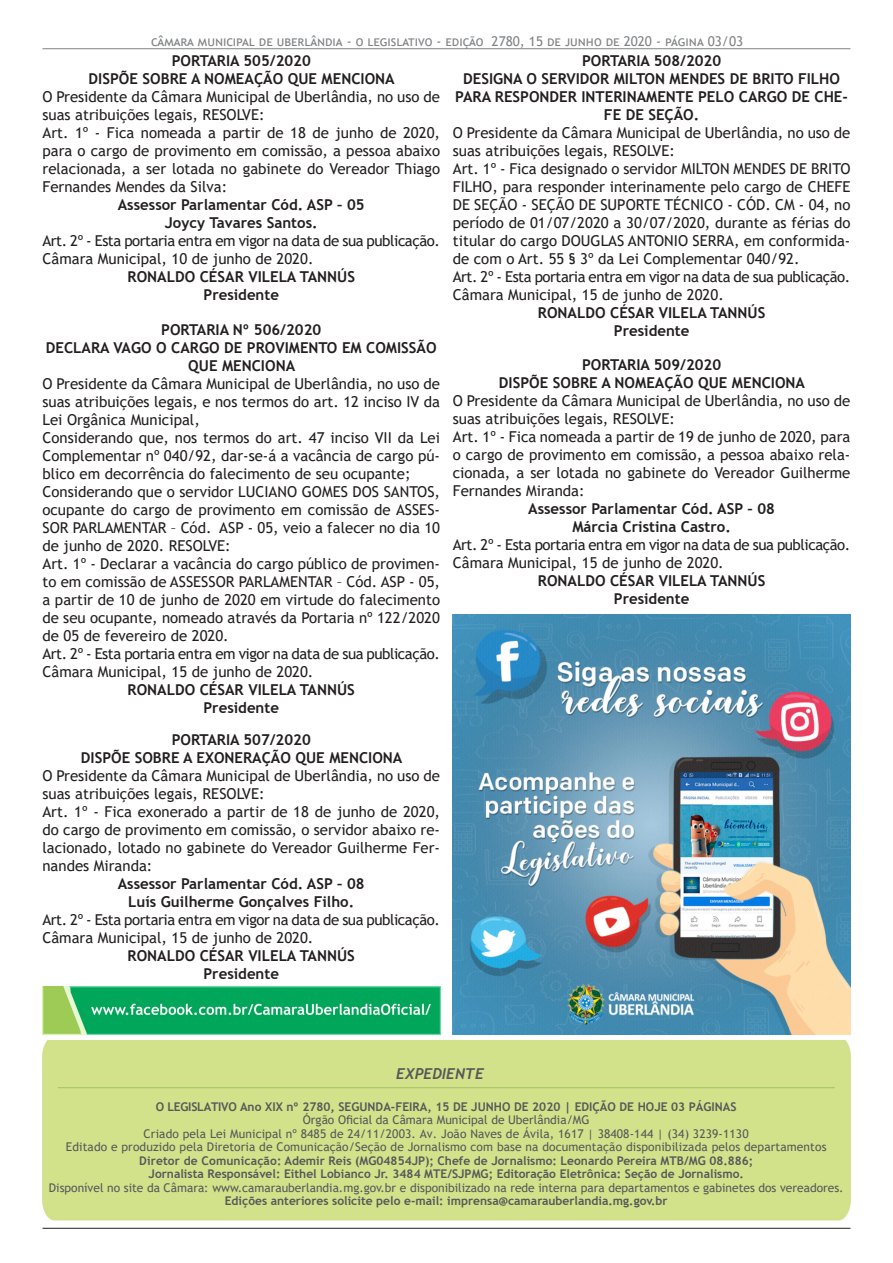
<style>
.page{position:relative;width:893px;height:1263px;background:#fff}
.page>*{position:absolute;margin:0;border:0;box-sizing:border-box;transform-origin:0 0}
.t1{font:15px/18px "Trebuchet MS";color:#231f20;text-align:justify}
.t2{font:700 15px/18px "Trebuchet MS";color:#231f20;text-align:center}
.t3{font:15px "Trebuchet MS";letter-spacing:-.03em;color:#231f20}
.t4{font:italic 700 15px "Trebuchet";color:#57585a}
.t5{font:13.5px "Trebuchet MS";color:#808285}
.t6{font:12px/13.5px "Trebuchet MS";letter-spacing:.01em;color:#57585a;text-align:center}
.t7{font:700 12px "Trebuchet MS";color:#57585a}
.s1{font-weight:700}
</style>
<div class="page">
<hr style="left:43px;top:48px;width:807px;height:1px;background:#808285">
<hr style="left:42px;top:1228px;width:808px;height:1px;background:#231f20">
<hr style="left:58px;top:1087px;width:777px;height:1px;background:#9ec566">
<img style="left:453px;top:614px;width:397px;height:420px">
<img style="left:42px;top:986px;width:398px;height:49px">
<p class="t5" style="left:151px;top:32px;width:593px">câmara municipal de uberlândia - o legislativo - edição 2780, 15 de junho de 2020 - página 03/03</p>
<p class="t2" style="left:172px;top:52px;width:141px">PORTARIA 505/2020</p>
<p class="t2" style="left:89px;top:70px;width:308px">DISPÕE SOBRE A NOMEAÇÃO QUE MENCIONA</p>
<p class="t1" style="left:43px;top:88px;width:399px">O Presidente da Câmara Municipal de Uberlândia, no uso de suas atribuições legais, RESOLVE:</p>
<p class="t1" style="left:43px;top:124px;width:399px">Art. 1º - Fica nomeada a partir de 18 de junho de 2020, para o cargo de provimento em comissão, a pessoa abaixo relacionada, a ser lotada no gabinete do Vereador Thiago Fernandes Mendes da Silva:</p>
<p class="t2" style="left:118px;top:196px;width:248px">Assessor Parlamentar Cód. ASP – 05</p>
<p class="t2" style="left:165px;top:214px;width:154px">Joycy Tavares Santos.</p>
<p class="t3" style="left:43px;top:232px;width:399px">Art. 2º - Esta portaria entra em vigor na data de sua publicação.</p>
<p class="t1" style="left:43px;top:250px;width:272px">Câmara Municipal, 10 de junho de 2020.</p>
<p class="t2" style="left:128px;top:268px;width:229px">RONALDO CÉSAR VILELA TANNÚS</p>
<p class="t2" style="left:204px;top:286px;width:77px">Presidente</p>
<p class="t2" style="left:161px;top:321px;width:162px">PORTARIA Nº 506/2020</p>
<p class="t2" style="left:46px;top:339px;width:392px">DECLARA VAGO O CARGO DE PROVIMENTO EM COMISSÃO<br>QUE MENCIONA</p>
<p class="t1" style="left:42px;top:375px;width:399px">O Presidente da Câmara Municipal de Uberlândia, no uso de suas atribuições legais, e nos termos do art. 12 inciso IV da Lei Orgânica Municipal,</p>
<p class="t1" style="left:42px;top:429px;width:399px">Considerando que, nos termos do art. 47 inciso VII da Lei Complementar nº 040/92, dar-se-á a vacância de cargo pú&shy;blico em decorrência do falecimento de seu ocupante;</p>
<p class="t1" style="left:42px;top:483px;width:399px">Considerando que o servidor LUCIANO GOMES DOS SANTOS, ocupante do cargo de provimento em comissão de ASSES-SOR PARLAMENTAR – Cód. ASP - 05, veio a falecer no dia 10 de junho de 2020. RESOLVE:</p>
<p class="t1" style="left:42px;top:555px;width:399px">Art. 1º - Declarar a vacância do cargo público de provimen&shy;to em comissão de ASSESSOR PARLAMENTAR – Cód. ASP - 05, a partir de 10 de junho de 2020 em virtude do falecimento de seu ocupante, nomeado através da Portaria nº 122/2020 de 05 de fevereiro de 2020.</p>
<p class="t3" style="left:42px;top:644px;width:399px">Art. 2º - Esta portaria entra em vigor na data de sua publicação.</p>
<p class="t1" style="left:42px;top:663px;width:272px">Câmara Municipal, 15 de junho de 2020.</p>
<p class="t2" style="left:128px;top:681px;width:229px">RONALDO CÉSAR VILELA TANNÚS</p>
<p class="t2" style="left:204px;top:699px;width:77px">Presidente</p>
<p class="t2" style="left:172px;top:730px;width:141px">PORTARIA 507/2020</p>
<p class="t2" style="left:81px;top:748px;width:323px">DISPÕE SOBRE A EXONERAÇÃO QUE MENCIONA</p>
<p class="t1" style="left:42px;top:766px;width:399px">O Presidente da Câmara Municipal de Uberlândia, no uso de suas atribuições legais, RESOLVE:</p>
<p class="t1" style="left:42px;top:802px;width:399px">Art. 1º - Fica exonerado a partir de 18 de junho de 2020, do cargo de provimento em comissão, o servidor abaixo re&shy;lacionado, lotado no gabinete do Vereador Guilherme Fer&shy;nandes Miranda:</p>
<p class="t2" style="left:118px;top:874px;width:248px">Assessor Parlamentar Cód. ASP – 08</p>
<p class="t2" style="left:128px;top:892px;width:227px">Luís Guilherme Gonçalves Filho.</p>
<p class="t3" style="left:42px;top:910px;width:399px">Art. 2º - Esta portaria entra em vigor na data de sua publicação.</p>
<p class="t1" style="left:42px;top:928px;width:272px">Câmara Municipal, 15 de junho de 2020.</p>
<p class="t2" style="left:128px;top:946px;width:229px">RONALDO CÉSAR VILELA TANNÚS</p>
<p class="t2" style="left:203px;top:964px;width:77px">Presidente</p>
<p class="t2" style="left:582px;top:52px;width:141px">PORTARIA 508/2020</p>
<p class="t2" style="left:455px;top:70px;width:394px">DESIGNA O SERVIDOR MILTON MENDES DE BRITO FILHO<br>PARA RESPONDER INTERINAMENTE PELO CARGO DE CHE-<br>FE DE SEÇÃO.</p>
<p class="t1" style="left:453px;top:124px;width:399px">O Presidente da Câmara Municipal de Uberlândia, no uso de suas atribuições legais, RESOLVE:</p>
<p class="t1" style="left:453px;top:160px;width:399px">Art. 1º - Fica designado o servidor MILTON MENDES DE BRITO FILHO, para responder interinamente pelo cargo de CHEFE DE SEÇÃO - SEÇÃO DE SUPORTE TÉCNICO - CÓD. CM - 04, no período de 01/07/2020 a 30/07/2020, durante as férias do titular do cargo DOUGLAS ANTONIO SERRA, em conformida&shy;de com o Art. 55 § 3º da Lei Complementar 040/92.</p>
<p class="t3" style="left:453px;top:268px;width:399px">Art. 2º - Esta portaria entra em vigor na data de sua publicação.</p>
<p class="t1" style="left:453px;top:286px;width:272px">Câmara Municipal, 15 de junho de 2020.</p>
<p class="t2" style="left:538px;top:304px;width:229px">RONALDO CÉSAR VILELA TANNÚS</p>
<p class="t2" style="left:614px;top:322px;width:77px">Presidente</p>
<p class="t2" style="left:582px;top:356px;width:141px">PORTARIA 509/2020</p>
<p class="t2" style="left:499px;top:374px;width:308px">DISPÕE SOBRE A NOMEAÇÃO QUE MENCIONA</p>
<p class="t1" style="left:453px;top:392px;width:399px">O Presidente da Câmara Municipal de Uberlândia, no uso de suas atribuições legais, RESOLVE:</p>
<p class="t1" style="left:453px;top:428px;width:399px">Art. 1º - Fica nomeada a partir de 19 de junho de 2020, para o cargo de provimento em comissão, a pessoa abaixo rela&shy;cionada, a ser lotada no gabinete do Vereador Guilherme Fernandes Miranda:</p>
<p class="t2" style="left:528px;top:500px;width:248px">Assessor Parlamentar Cód. ASP – 08</p>
<p class="t2" style="left:572px;top:518px;width:160px">Márcia Cristina Castro.</p>
<p class="t3" style="left:453px;top:536px;width:399px">Art. 2º - Esta portaria entra em vigor na data de sua publicação.</p>
<p class="t1" style="left:453px;top:554px;width:272px">Câmara Municipal, 15 de junho de 2020.</p>
<p class="t2" style="left:538px;top:572px;width:229px">RONALDO CÉSAR VILELA TANNÚS</p>
<p class="t2" style="left:614px;top:590px;width:77px">Presidente</p>
<p class="t4" style="left:396px;top:1064px;width:90px">EXPEDIENTE</p>
<p class="t7" style="left:156px;top:1099px;width:582px">O LEGISLATIVO Ano XIX nº 2780, SEGUNDA-FEIRA, 15 DE JUNHO DE 2020 | EDIÇÃO DE HOJE 03 PÁGINAS</p>
<p class="t6" style="left:303px;top:1113px;width:288px">Órgão Oficial da Câmara Municipal de Uberlândia/MG</p>
<p class="t6" style="left:144px;top:1127px;width:606px">Criado pela Lei Municipal nº 8485 de 24/11/2003. Av. João Naves de Ávila, 1617 | 38408-144 | (34) 3239-1130</p>
<p class="t6" style="left:66px;top:1140px;width:762px">Editado e produzido pela Diretoria de Comunicação/Seção de Jornalismo com base na documentação disponibilizada pelos departamentos</p>
<p class="t7" style="left:139px;top:1153px;width:616px">Diretor de Comunicação: Ademir Reis (MG04854JP); Chefe de Jornalismo: Leonardo Pereira MTB/MG 08.886;</p>
<p class="t7" style="left:149px;top:1167px;width:597px">Jornalista Responsável: Eithel Lobianco Jr. 3484 MTE/SJPMG; Editoração Eletrônica: Seção de Jornalismo.</p>
<p class="t6" style="left:49px;top:1181px;width:796px">Disponível no site da Câmara: www.camarauberlandia.mg.gov.br e disponibilizado na rede interna para departamentos e gabinetes dos vereadores.<br><span class="s1">Edições anteriores solicite pelo e-mail: imprensa@camarauberlandia.mg.gov.br</span></p>
</div>
